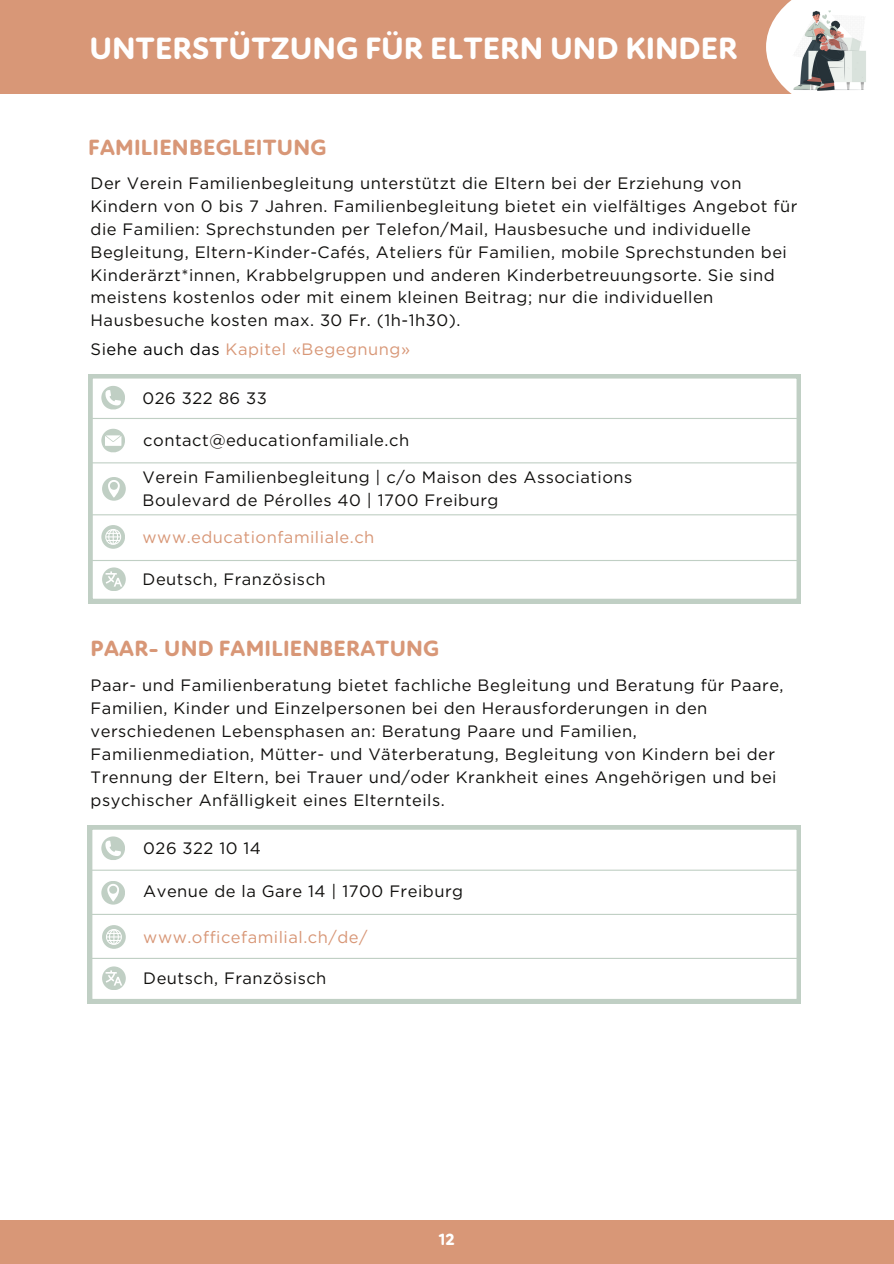
<style>
.page{position:relative;width:894px;height:1264px;background:#fff}
.page>*{position:absolute;margin:0;border:0;box-sizing:border-box;transform-origin:0 0}
.t1{font:800 31.5px "Atten Round New";color:#fff}
.t2{font:800 22.5px "Atten Round New";letter-spacing:.01em;color:#d89777}
.t3{font:16.5px/23px "Gotham";letter-spacing:.03em;color:#100f0d}
.t4{font:16.5px "Gotham";letter-spacing:.03em;color:#d89777}
.t5{font:800 16.5px "Atten Round New";color:#fff}
.s1{color:#100f0d}
.s2{color:#000}
</style>
<div class="page">
<div style="left:0;top:1219px;width:893px;height:44px;background:#d89777"></div>
<svg style="left:88px;top:374px;width:712px;height:229px"></svg>
<hr style="left:90px;top:418px;width:709px;height:1px;background:#c0cfc4">
<hr style="left:90px;top:462px;width:709px;height:1px;background:#c0cfc4">
<svg style="left:101px;top:429px;width:24px;height:23px"></svg>
<svg style="left:101px;top:386px;width:24px;height:23px"></svg>
<hr style="left:89px;top:514px;width:709px;height:1px;background:#c0cfc4">
<svg style="left:101px;top:525px;width:24px;height:23px"></svg>
<hr style="left:89px;top:560px;width:709px;height:1px;background:#c0cfc4">
<div style="left:102px;top:567px;width:24px;height:24px;background:#c0cfc4;border-radius:50%"></div>
<svg style="left:105px;top:571px;width:17px;height:15px"></svg>
<div style="left:102px;top:477px;width:24px;height:23px;background:#c0cfc4;border-radius:50%"></div>
<svg style="left:108px;top:480px;width:12px;height:17px"></svg>
<svg style="left:88px;top:825px;width:712px;height:178px"></svg>
<hr style="left:88px;top:869px;width:709px;height:1px;background:#c0cfc4">
<hr style="left:89px;top:913px;width:709px;height:2px;background:#c0cfc4">
<svg style="left:101px;top:836px;width:24px;height:24px"></svg>
<hr style="left:89px;top:957px;width:709px;height:1px;background:#c0cfc4">
<svg style="left:102px;top:925px;width:24px;height:23px"></svg>
<div style="left:102px;top:966px;width:24px;height:24px;background:#c0cfc4;border-radius:50%"></div>
<svg style="left:105px;top:970px;width:17px;height:15px"></svg>
<div style="left:101px;top:880px;width:24px;height:24px;background:#c0cfc4;border-radius:50%"></div>
<svg style="left:107px;top:884px;width:12px;height:17px"></svg>
<div style="left:0;top:0;width:893px;height:94px;background:#d89777"></div>
<div style="left:765px;top:0;width:128px;height:119px;background:#fff"></div>
<img style="left:784px;top:6px;width:82px;height:88px">
<p class="t1" style="left:89px;top:30px;width:649px">UNTERSTÜTZUNG FÜR ELTERN UND KINDER</p>
<p class="t2" style="left:88px;top:135px;width:239px">FAMILIENBEGLEITUNG</p>
<p class="t3" style="left:91px;top:172px;width:708px">Der Verein Familienbegleitung unterstützt die Eltern bei der Erziehung von Kindern von 0 bis 7 Jahren. Familienbegleitung bietet ein vielfältiges Angebot für die Familien: Sprechstunden per Telefon/Mail, Hausbesuche und individuelle Begleitung, Eltern-Kinder-Cafés, Ateliers für Familien, mobile Sprechstunden bei Kinderärzt*innen, Krabbelgruppen und anderen Kinderbetreuungsorte. Sie sind meistens kostenlos oder mit einem kleinen Beitrag; nur die individuellen Hausbesuche kosten max. 30 Fr. (1h-1h30).</p>
<h2 class="t4" style="left:91px;top:339px;width:321px"><span class="s1">Si</span><span class="s2">ehe auch das</span> Kapitel «Begegnung»</h2>
<p class="t3" style="left:143px;top:386px;width:126px">026 322 86 33</p>
<p class="t3" style="left:143px;top:428px;width:267px">contact@educationfamiliale.ch</p>
<p class="t3" style="left:143px;top:466px;width:491px">Verein Familienbegleitung | c/o Maison des Associations</p>
<p class="t3" style="left:143px;top:488px;width:357px">Boulevard de Pérolles 40 | 1700 Freiburg</p>
<p class="t4" style="left:143px;top:526px;width:233px">www.educationfamiliale.ch</p>
<p class="t3" style="left:143px;top:567px;width:184px">Deutsch, Französisch</p>
<p class="t2" style="left:91px;top:635px;width:350px">PAAR- UND FAMILIENBERATUNG</p>
<p class="t3" style="left:91px;top:673px;width:694px">Paar- und Familienberatung bietet fachliche Begleitung und Beratung für Paare, Familien, Kinder und Einzelpersonen bei den Herausforderungen in den verschiedenen Lebensphasen an: Beratung Paare und Familien, Familienmediation, Mütter- und Väterberatung, Begleitung von Kindern bei der Trennung der Eltern, bei Trauer und/oder Krankheit eines Angehörigen und bei psychischer Anfälligkeit eines Elternteils.</p>
<p class="t3" style="left:143px;top:836px;width:119px">026 322 10 14</p>
<p class="t3" style="left:143px;top:880px;width:321px">Avenue de la Gare 14 | 1700 Freiburg</p>
<p class="t4" style="left:143px;top:926px;width:225px">www.officefamilial.ch/de/</p>
<p class="t3" style="left:143px;top:966px;width:184px">Deutsch, Französisch</p>
<h1 class="t5" style="left:439px;top:1229px;width:17px">12</h1>
</div>
